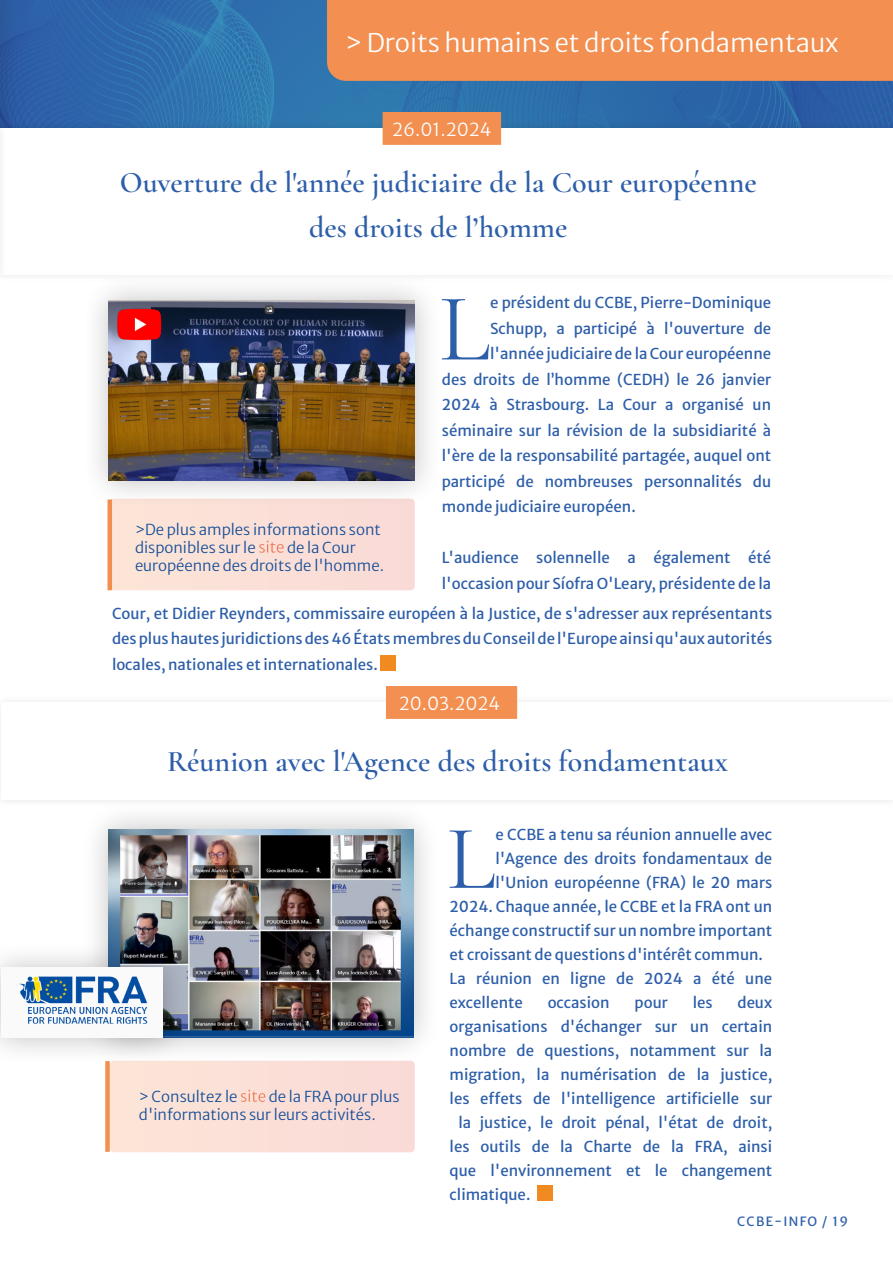
<style>
.page{position:relative;width:893px;height:1263px;background:#fff}
.page>*{position:absolute;margin:0;border:0;box-sizing:border-box;transform-origin:0 0}
.t1{font:96.6px "Cormorant Garamond";color:#2d5ea9}
.t2{font:91.8px "Cormorant Garamond";color:#2d5ea9}
.t3{font:600 30px/45px "Cormorant Garamond";color:#2d5ea9;text-align:center}
.t4{font:25.5px "Merriweather Sans";color:#fff}
.t5{font:18px "Merriweather Sans";color:#fff}
.t6{font:15px/25.5px "Merriweather Sans";color:#2d5ea9;text-align:justify}
.t7{font:15px/18px "Merriweather Sans";color:#174f99}
.t8{font:12.75px "Merriweather Sans";letter-spacing:.105em;color:#2d5ea9}
.s1{color:#fff}
</style>
<div class="page">
<img style="left:1px;top:0;width:892px;height:120px">
<div style="left:381px;top:655px;width:15px;height:15px;background:#f28a22"></div>
<div style="left:0;top:694px;width:893px;height:114px;background:#f9f9f9"></div>
<div style="left:1px;top:702px;width:892px;height:98px;background:#fff"></div>
<div style="left:386px;top:686px;width:131px;height:33px;background:#f28f51;border:2px solid #f28f51"></div>
<div style="left:537px;top:1185px;width:15px;height:15px;background:#f28a22"></div>
<div style="left:80px;top:801px;width:361px;height:265px;background:#000;opacity:.25"></div>
<img style="left:109px;top:829px;width:304px;height:208px">
<div style="left:0;top:120px;width:893px;height:163px;background:#000;opacity:.1"></div>
<div style="left:1px;top:128px;width:892px;height:147px;background:#fff"></div>
<div style="left:383px;top:112px;width:118px;height:33px;background:#f28f51;border:2px solid #f28f51"></div>
<div style="left:0;top:939px;width:191px;height:127px;background:#000;opacity:.25"></div>
<img style="left:1px;top:968px;width:162px;height:69px">
<div style="left:327px;top:0;width:566px;height:81px;background:#f28f51"></div>
<img style="left:0;top:0;width:1px;height:146px">
<div style="left:0;top:120px;width:8px;height:163px;background:#fbfbfb"></div>
<div style="left:110px;top:499px;width:305px;height:91px;background:#fbe0d7;border-radius:4px"></div>
<hr style="left:108px;top:499px;width:4px;height:91px;background:#f28f4f">
<div style="left:110px;top:1061px;width:305px;height:91px;background:#fbe0d7;border-radius:4px"></div>
<div style="left:105px;top:1061px;width:5px;height:91px;background:#f28f4f"></div>
<div style="left:80px;top:272px;width:363px;height:237px;background:#000;opacity:.25"></div>
<img style="left:109px;top:300px;width:306px;height:181px">
<img style="left:99px;top:300px;width:68px;height:64px">
<h3 class="t4" style="left:345px;top:21px;width:495px">&gt; Droits humains et droits fondamentaux</h3>
<p class="t5" style="left:392px;top:114px;width:101px">26.01.2024</p>
<h3 class="t3" style="left:120px;top:160px;width:638px">Ouverture de l'année judiciaire de la Cour européenne des droits de l’homme</h3>
<p class="t7" style="left:135px;top:518px;width:251px">&gt;De plus amples informations sont disponibles sur le <span class="s1">site</span> de la Cour européenne des droits de l'homme.</p>
<h1 class="t1" style="left:439px;top:270px;width:53px">L</h1>
<p class="t6" style="left:490px;top:289px;width:283px">e président du CCBE, Pierre-Dominique</p>
<p class="t6" style="left:490px;top:314px;width:283px">Schupp, a participé à l'ouverture de</p>
<p class="t6" style="left:490px;top:340px;width:283px">l'année judiciaire de la Cour européenne</p>
<p class="t6" style="left:442px;top:365px;width:331px">des droits de l’homme (CEDH) le 26 janvier</p>
<p class="t6" style="left:442px;top:391px;width:331px">2024 à Strasbourg. La Cour a organisé un</p>
<p class="t6" style="left:442px;top:416px;width:331px">séminaire sur la révision de la subsidiarité à</p>
<p class="t6" style="left:442px;top:442px;width:331px">l'ère de la responsabilité partagée, auquel ont</p>
<p class="t6" style="left:442px;top:467px;width:331px">participé de nombreuses personnalités du</p>
<p class="t6" style="left:442px;top:493px;width:195px">monde judiciaire européen.</p>
<p class="t6" style="left:442px;top:544px;width:331px">L'audience solennelle a également été l'occasion pour Síofra O'Leary, présidente de la</p>
<p class="t6" style="left:112px;top:599px;width:662px">Cour, et Didier Reynders, commissaire européen à la Justice, de s'adresser aux représentants des plus hautes juridictions des 46 États membres du Conseil de l'Europe ainsi qu'aux autorités locales, nationales et internationales.</p>
<p class="t5" style="left:399px;top:688px;width:103px">20.03.2024</p>
<h3 class="t3" style="left:167px;top:739px;width:563px">Réunion avec l'Agence des droits fondamentaux</h3>
<p class="t7" style="left:139px;top:1085px;width:262px">&gt; Consultez le <span class="s1">site</span> de la FRA pour plus d'informations sur leurs activités.</p>
<h2 class="t2" style="left:447px;top:803px;width:50px">L</h2>
<p class="t6" style="left:495px;top:820px;width:278px">e CCBE a tenu sa réunion annuelle avec</p>
<p class="t6" style="left:495px;top:844px;width:278px">l'Agence des droits fondamentaux de</p>
<p class="t6" style="left:495px;top:868px;width:278px">l'Union européenne (FRA) le 20 mars</p>
<p class="t6" style="left:450px;top:892px;width:324px">2024. Chaque année, le CCBE et la FRA ont un</p>
<p class="t6" style="left:450px;top:916px;width:324px">échange constructif sur un nombre important</p>
<p class="t6" style="left:450px;top:940px;width:315px">et croissant de questions d'intérêt commun.</p>
<p class="t6" style="left:450px;top:964px;width:324px">La réunion en ligne de 2024 a été une</p>
<p class="t6" style="left:450px;top:988px;width:75px">excellente</p>
<p class="t6" style="left:548px;top:988px;width:63px">occasion</p>
<p class="t6" style="left:634px;top:988px;width:35px">pour</p>
<p class="t6" style="left:693px;top:988px;width:22px">les</p>
<p class="t6" style="left:737px;top:988px;width:36px">deux</p>
<p class="t6" style="left:450px;top:1012px;width:324px">organisations d'échanger sur un certain</p>
<p class="t6" style="left:450px;top:1036px;width:324px">nombre de questions, notamment sur la</p>
<p class="t6" style="left:450px;top:1060px;width:324px">migration, la numérisation de la justice,</p>
<p class="t6" style="left:450px;top:1084px;width:324px">les effets de l'intelligence artificielle sur</p>
<p class="t6" style="left:458px;top:1108px;width:315px">la justice, le droit pénal, l'état de droit,</p>
<p class="t6" style="left:450px;top:1132px;width:324px">les outils de la Charte de la FRA, ainsi</p>
<p class="t6" style="left:450px;top:1156px;width:324px">que l'environnement et le changement</p>
<p class="t6" style="left:450px;top:1180px;width:82px">climatique.</p>
<p class="t8" style="left:737px;top:1210px;width:113px">CCBE-INFO / 19</p>
</div>
